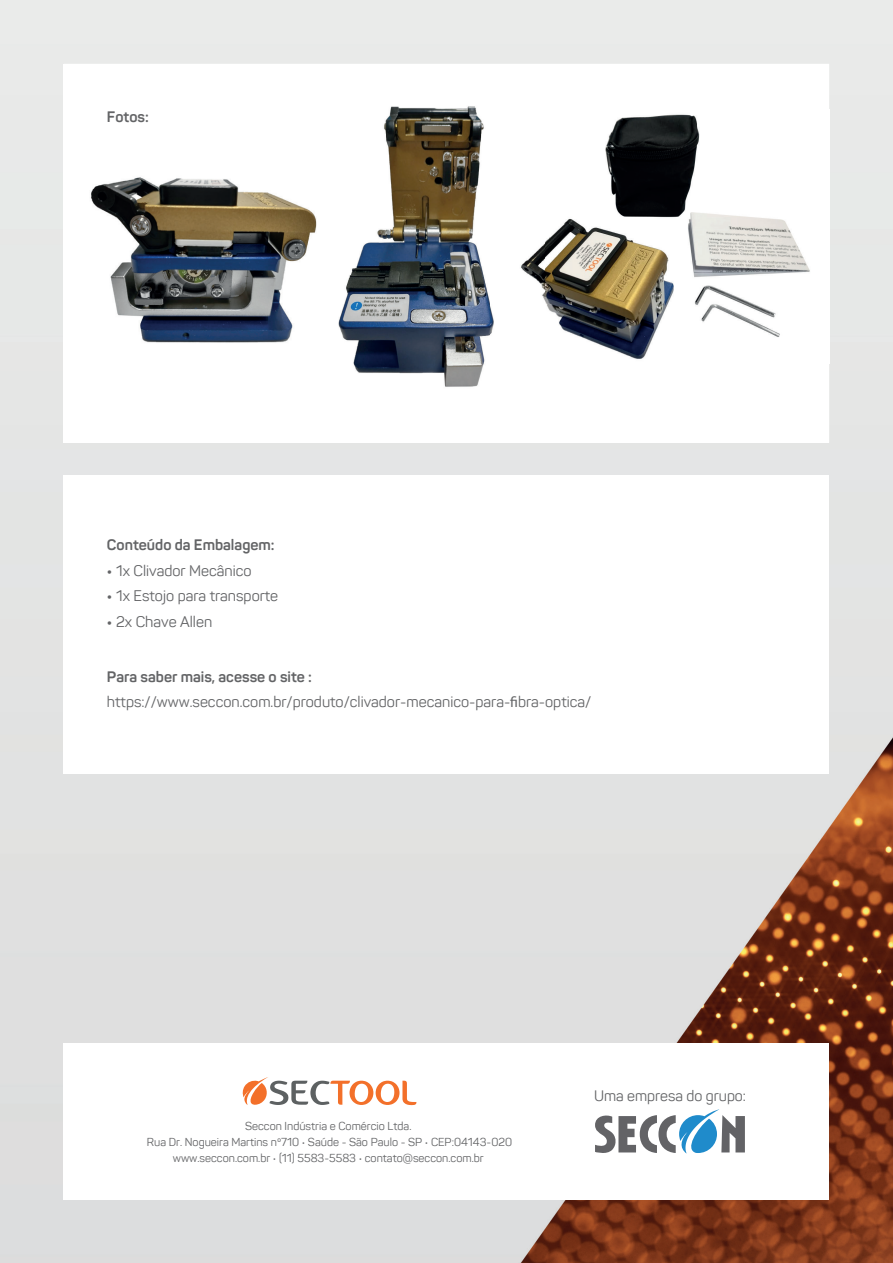
<style>
.page{position:relative;width:893px;height:1263px;background:#fff}
.page>*{position:absolute;margin:0;border:0;box-sizing:border-box;transform-origin:0 0}
.t1{font:15px/25.5px "Panton";color:#636466}
.t2{font:700 15px "Panton";color:#636466}
.t3{font:14.85px "Panton";color:#636466}
.t4{font:11.25px/15.8px "Panton";color:#636466;text-align:center}
.s1{font-weight:700}
.s2{font-family:"Myriad Pro"}
</style>
<div class="page">
<img style="left:0;top:0;width:893px;height:1263px">
<div style="left:64px;top:1043px;width:765px;height:156px;background:#fff"></div>
<div style="left:64px;top:64px;width:765px;height:379px;background:#fff"></div>
<div style="left:64px;top:475px;width:765px;height:298px;background:#fff"></div>
<svg style="left:595px;top:1109px;width:150px;height:45px"></svg>
<svg style="left:242px;top:1077px;width:174px;height:28px"></svg>
<img style="left:521px;top:114px;width:289px;height:245px">
<img style="left:91px;top:177px;width:226px;height:166px">
<img style="left:338px;top:106px;width:156px;height:281px">
<p class="t2" style="left:107px;top:108px;width:43px">Fotos:</p>
<p class="t2" style="left:107px;top:536px;width:169px">Conteúdo da Embalagem:</p>
<p class="t1" style="left:107px;top:558px;width:146px"><span class="s1">•</span> 1x Clivador Mecânico</p>
<p class="t1" style="left:107px;top:583px;width:173px"><span class="s1">•</span> 1x Estojo para transporte</p>
<p class="t1" style="left:107px;top:609px;width:107px"><span class="s1">•</span> 2x Chave Allen</p>
<p class="t1" style="left:107px;top:664px;width:486px"><span class="s1">Para saber mais, acesse o site : </span>https://www.seccon.com.br/produto/clivador-mecanico-para-<span class="s2">fi</span>bra-optica/</p>
<p class="t4" style="left:147px;top:1119px;width:367px">Seccon Indústria e Comércio Ltda.<br>Rua Dr. Nogueira Martins nº710 • Saúde - São Paulo - SP • CEP:04143-020 www.seccon.com.br • (11) 5583-5583 • contato@seccon.com.br</p>
<p class="t3" style="left:594px;top:1088px;width:153px">Uma empresa do grupo:</p>
</div>
